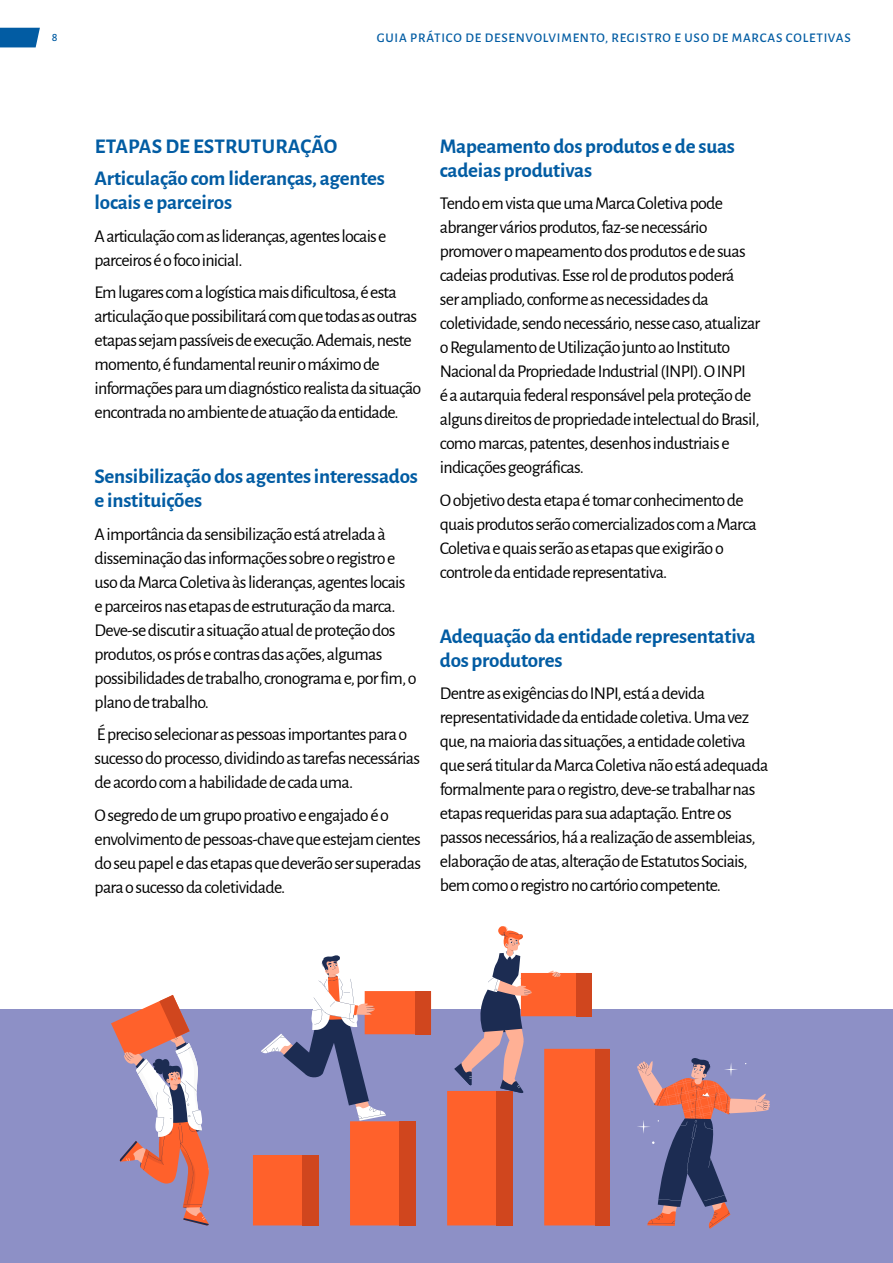
<style>
.page{position:relative;width:893px;height:1263px;background:#fff}
.page>*{position:absolute;margin:0;border:0;box-sizing:border-box;transform-origin:0 0}
.t1{font:700 21px/24px "Alegreya Sans";letter-spacing:-.01em;color:#025ca3}
.t2{font:18px/24px "Alegreya Sans";letter-spacing:-.04em;color:#000}
.t3{font:500 13.2px "Alegreya Sans";letter-spacing:.06em;color:#025ca3}
.t4{font:500 12px "Alegreya Sans";color:#025ca3}
</style>
<div class="page">
<svg style="left:0;top:28px;width:40px;height:19px"></svg>
<div style="left:0;top:1009px;width:893px;height:254px;background:#8d90c6"></div>
<svg style="left:111px;top:995px;width:98px;height:231px"></svg>
<svg style="left:447px;top:926px;width:163px;height:299px"></svg>
<svg style="left:637px;top:1058px;width:133px;height:171px"></svg>
<svg style="left:253px;top:955px;width:178px;height:270px"></svg>
<p class="t4" style="left:52px;top:28px;width:7px">8</p>
<p class="t3" style="left:377px;top:28px;width:476px">GUIA PRÁTICO DE DESENVOLVIMENTO, REGISTRO E USO DE MARCAS COLETIVAS</p>
<p class="t1" style="left:95px;top:128px;width:292px;line-height:32.5px">ETAPAS DE ESTRUTURAÇÃO<br>Articulação com lideranças, agentes</p>
<p class="t1" style="left:95px;top:189px;width:139px">locais e parceiros</p>
<p class="t2" style="left:95px;top:223px;width:293px">A articulação com as lideranças, agentes locais e parceiros é o foco inicial.</p>
<p class="t2" style="left:95px;top:280px;width:328px">Em lugares com a logística mais dificultosa, é esta articulação que possibilitará com que todas as outras etapas sejam passíveis de execução. Ademais, neste momento, é fundamental reunir o máximo de informações para um diagnóstico realista da situação encontrada no ambiente de atuação da entidade.</p>
<p class="t1" style="left:95px;top:463px;width:325px">Sensibilização dos agentes interessados e instituições</p>
<p class="t2" style="left:95px;top:521px;width:324px">A importância da sensibilização está atrelada à disseminação das informações sobre o registro e uso da Marca Coletiva às lideranças, agentes locais e parceiros nas etapas de estruturação da marca.<br>Deve-se discutir a situação atual de proteção dos produtos, os prós e contras das ações, algumas possibilidades de trabalho, cronograma e, por fim, o plano de trabalho.</p>
<p class="t2" style="left:95px;top:722px;width:327px">É preciso selecionar as pessoas importantes para o sucesso do processo, dividindo as tarefas necessárias de acordo com a habilidade de cada uma.</p>
<p class="t2" style="left:95px;top:802px;width:328px">O segredo de um grupo proativo e engajado é o envolvimento de pessoas-chave que estejam cientes do seu papel e das etapas que deverão ser superadas para o sucesso da coletividade.</p>
<p class="t1" style="left:440px;top:133px;width:297px">Mapeamento dos produtos e de suas cadeias produtivas</p>
<p class="t2" style="left:440px;top:191px;width:322px">Tendo em vista que uma Marca Coletiva pode abranger vários produtos, faz-se necessário promover o mapeamento dos produtos e de suas cadeias produtivas. Esse rol de produtos poderá<br>ser ampliado, conforme as necessidades da coletividade, sendo necessário, nesse caso, atualizar o Regulamento de Utilização junto ao Instituto Nacional da Propriedade Industrial (INPI). O INPI<br>é a autarquia federal responsável pela proteção de alguns direitos de propriedade intelectual do Brasil, como marcas, patentes, desenhos industriais e indicações geográficas.</p>
<p class="t2" style="left:440px;top:487px;width:318px">O objetivo desta etapa é tomar conhecimento de quais produtos serão comercializados com a Marca Coletiva e quais serão as etapas que exigirão o controle da entidade representativa.</p>
<p class="t1" style="left:440px;top:623px;width:317px">Adequação da entidade representativa dos produtores</p>
<p class="t2" style="left:440px;top:681px;width:330px">Dentre as exigências do INPI, está a devida representatividade da entidade coletiva. Uma vez que, na maioria das situações, a entidade coletiva que será titular da Marca Coletiva não está adequada formalmente para o registro, deve-se trabalhar nas etapas requeridas para sua adaptação. Entre os passos necessários, há a realização de assembleias, elaboração de atas, alteração de Estatutos Sociais, bem como o registro no cartório competente.</p>
</div>
